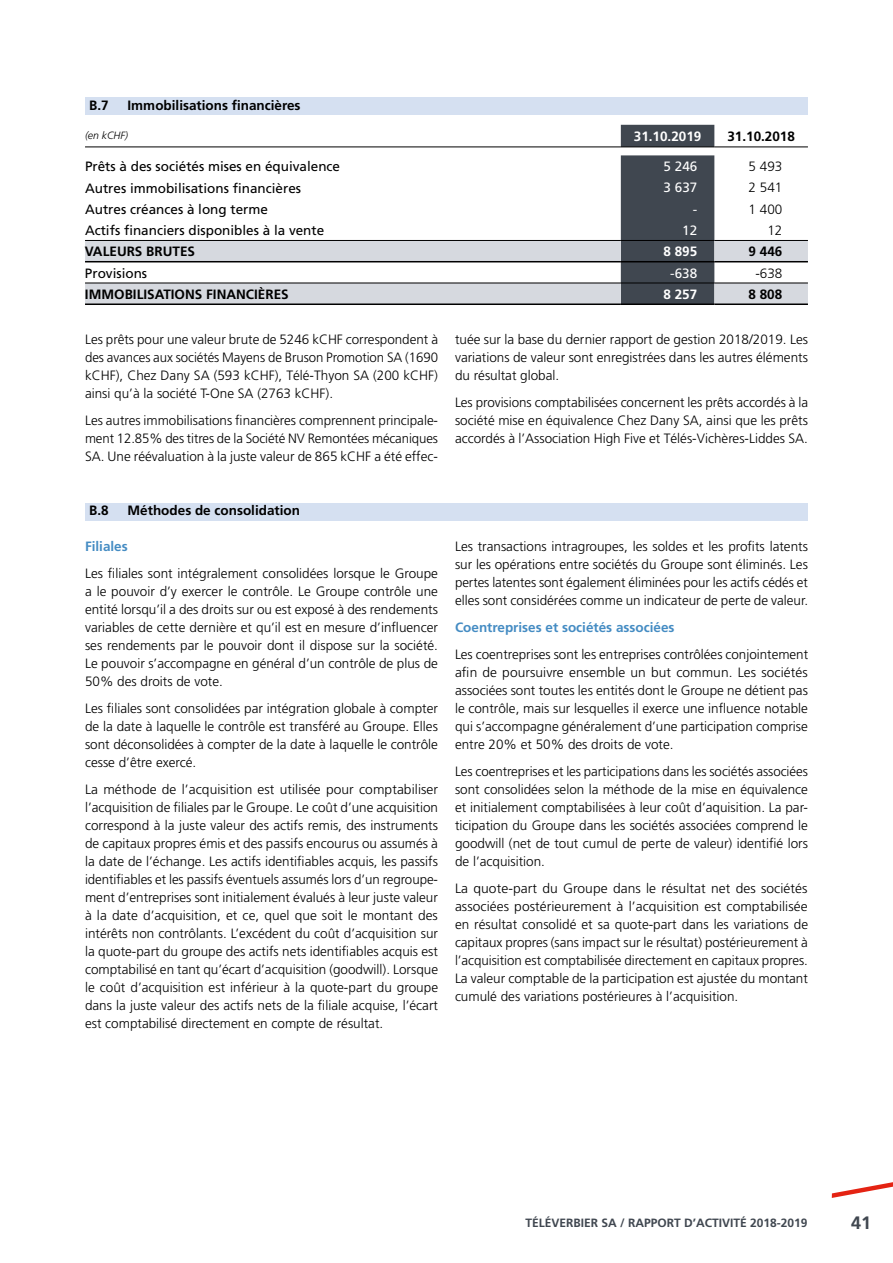
<style>
.page{position:relative;width:893px;height:1263px;background:#fff}
.page>*{position:absolute;margin:0;border:0;box-sizing:border-box;transform-origin:0 0}
.t1{font:700 18px "Frutiger";color:#404750}
.t2{font:300 13.5px/18px "Frutiger";color:#000;text-align:justify}
.t3{font:13.5px "Frutiger";color:#000}
.t4{font:700 13.5px "Frutiger";color:#000}
.t5{font:700 13.5px "Frutiger";color:#458cc3}
.t6{font:700 13.5px "Frutiger";color:#fff}
.t7{font:13.5px "Frutiger";color:#fff}
.t8{font:700 12px "Frutiger";color:#404750}
.t9{font:italic 300 10.5px "Frutiger";color:#000}
</style>
<div class="page">
<div style="left:85px;top:98px;width:723px;height:17px;background:#d5e0f1"></div>
<svg style="left:621px;top:125px;width:93px;height:115px;background:#4c525a"></svg>
<svg style="left:85px;top:241px;width:723px;height:62px;fill:#d6d9df"></svg>
<hr style="left:85px;top:240px;width:536px;height:1px;background:#000">
<hr style="left:621px;top:240px;width:93px;height:1px;background:#000">
<hr style="left:714px;top:240px;width:94px;height:1px;background:#000">
<hr style="left:85px;top:261px;width:536px;height:1px;background:#000">
<hr style="left:621px;top:261px;width:93px;height:1px;background:#000">
<hr style="left:714px;top:261px;width:94px;height:1px;background:#000">
<hr style="left:85px;top:283px;width:536px;height:1px;background:#000">
<hr style="left:621px;top:283px;width:93px;height:1px;background:#000">
<hr style="left:714px;top:283px;width:94px;height:1px;background:#000">
<hr style="left:85px;top:303px;width:536px;height:2px;background:#000">
<hr style="left:621px;top:303px;width:93px;height:2px;background:#000">
<hr style="left:714px;top:303px;width:94px;height:2px;background:#000">
<hr style="left:85px;top:147px;width:536px;height:1px;background:#000">
<hr style="left:621px;top:147px;width:93px;height:1px;background:#000">
<hr style="left:714px;top:147px;width:94px;height:1px;background:#000">
<div style="left:85px;top:503px;width:723px;height:17px;background:#d5e0f1"></div>
<svg style="left:831px;top:1182px;width:62px;height:16px"></svg>
<p class="t4" style="left:89px;top:98px;width:21px">B.7</p>
<p class="t4" style="left:128px;top:98px;width:175px">Immobilisations financières</p>
<p class="t9" style="left:85px;top:129px;width:45px">(en kCHF)</p>
<p class="t6" style="left:634px;top:128px;width:69px">31.10.2019</p>
<p class="t4" style="left:727px;top:128px;width:69px">31.10.2018</p>
<p class="t3" style="left:85px;top:159px;width:257px">Prêts à des sociétés mises en équivalence</p>
<p class="t7" style="left:664px;top:158px;width:35px">5 246</p>
<p class="t2" style="left:749px;top:158px;width:35px">5 493</p>
<p class="t3" style="left:85px;top:180px;width:218px">Autres immobilisations financières</p>
<p class="t7" style="left:664px;top:180px;width:35px">3 637</p>
<p class="t2" style="left:749px;top:179px;width:35px">2 541</p>
<p class="t3" style="left:85px;top:201px;width:185px">Autres créances à long terme</p>
<p class="t7" style="left:693px;top:201px;width:6px">-</p>
<p class="t2" style="left:749px;top:200px;width:35px">1 400</p>
<p class="t3" style="left:85px;top:222px;width:241px">Actifs financiers disponibles à la vente</p>
<p class="t7" style="left:682px;top:222px;width:17px">12</p>
<p class="t2" style="left:767px;top:221px;width:17px">12</p>
<p class="t4" style="left:85px;top:244px;width:112px">VALEURS BRUTES</p>
<p class="t6" style="left:663px;top:243px;width:35px">8 895</p>
<p class="t4" style="left:749px;top:243px;width:35px">9 446</p>
<p class="t3" style="left:85px;top:265px;width:64px">Provisions</p>
<p class="t7" style="left:670px;top:265px;width:29px">-638</p>
<p class="t2" style="left:755px;top:264px;width:29px">-638</p>
<p class="t4" style="left:85px;top:286px;width:205px">IMMOBILISATIONS FINANCIÈRES</p>
<p class="t6" style="left:663px;top:286px;width:35px">8 257</p>
<p class="t4" style="left:748px;top:286px;width:35px">8 808</p>
<p class="t2" style="left:85px;top:331px;width:355px">Les prêts pour une valeur brute de 5246 kCHF correspondent à des avances aux sociétés Mayens de Bruson Promotion SA (1690 kCHF), Chez Dany SA (593 kCHF), Télé-Thyon SA (200 kCHF) ainsi qu’à la société T-One SA (2763 kCHF).</p>
<p class="t2" style="left:85px;top:412px;width:354px">Les autres immobilisations financières comprennent principale&shy;ment 12.85% des titres de la Société NV Remontées mécaniques SA. Une réévaluation à la juste valeur de 865 kCHF a été effec-</p>
<p class="t2" style="left:455px;top:331px;width:354px">tuée sur la base du dernier rapport de gestion 2018/2019. Les variations de valeur sont enregistrées dans les autres éléments du résultat global.</p>
<p class="t2" style="left:455px;top:394px;width:355px">Les provisions comptabilisées concernent les prêts accordés à la société mise en équivalence Chez Dany SA, ainsi que les prêts accordés à l’Association High Five et Télés-Vichères-Liddes SA.</p>
<p class="t4" style="left:89px;top:503px;width:21px">B.8</p>
<p class="t4" style="left:128px;top:503px;width:174px">Méthodes de consolidation</p>
<p class="t5" style="left:85px;top:539px;width:44px">Filiales</p>
<p class="t2" style="left:85px;top:565px;width:354px">Les filiales sont intégralement consolidées lorsque le Groupe a le pouvoir d’y exercer le contrôle. Le Groupe contrôle une entité lorsqu’il a des droits sur ou est exposé à des rendements variables de cette dernière et qu’il est en mesure d’influencer ses rendements par le pouvoir dont il dispose sur la société.<br>Le pouvoir s’accompagne en général d’un contrôle de plus de 50% des droits de vote.</p>
<p class="t2" style="left:85px;top:700px;width:354px">Les filiales sont consolidées par intégration globale à compter de la date à laquelle le contrôle est transféré au Groupe. Elles sont déconsolidées à compter de la date à laquelle le contrôle cesse d’être exercé.</p>
<p class="t2" style="left:85px;top:781px;width:355px">La méthode de l’acquisition est utilisée pour comptabiliser l’acquisition de filiales par le Groupe. Le coût d’une acquisition correspond à la juste valeur des actifs remis, des instruments de capitaux propres émis et des passifs encourus ou assumés à la date de l’échange. Les actifs identifiables acquis, les passifs identifiables et les passifs éventuels assumés lors d’un regroupe&shy;ment d’entreprises sont initialement évalués à leur juste valeur à la date d’acquisition, et ce, quel que soit le montant des intérêts non contrôlants. L’excédent du coût d’acquisition sur la quote-part du groupe des actifs nets identifiables acquis est comptabilisé en tant qu’écart d’acquisition (goodwill). Lorsque le coût d’acquisition est inférieur à la quote-part du groupe dans la juste valeur des actifs nets de la filiale acquise, l’écart est comptabilisé directement en compte de résultat.</p>
<p class="t2" style="left:455px;top:538px;width:355px">Les transactions intragroupes, les soldes et les profits latents sur les opérations entre sociétés du Groupe sont éliminés. Les pertes latentes sont également éliminées pour les actifs cédés et elles sont considérées comme un indicateur de perte de valeur.</p>
<p class="t5" style="left:455px;top:620px;width:221px">Coentreprises et sociétés associées</p>
<p class="t2" style="left:455px;top:646px;width:355px">Les coentreprises sont les entreprises contrôlées conjointement afin de poursuivre ensemble un but commun. Les sociétés associées sont toutes les entités dont le Groupe ne détient pas le contrôle, mais sur lesquelles il exerce une influence notable qui s’accompagne généralement d’une participation comprise entre 20% et 50% des droits de vote.</p>
<p class="t2" style="left:455px;top:763px;width:354px">Les coentreprises et les participations dans les sociétés associées sont consolidées selon la méthode de la mise en équivalence et initialement comptabilisées à leur coût d’aquisition. La par&shy;ticipation du Groupe dans les sociétés associées comprend le goodwill (net de tout cumul de perte de valeur) identifié lors de l’acquisition.</p>
<p class="t2" style="left:455px;top:880px;width:355px">La quote-part du Groupe dans le résultat net des sociétés associées postérieurement à l’acquisition est comptabilisée en résultat consolidé et sa quote-part dans les variations de capitaux propres (sans impact sur le résultat) postérieurement à l’acquisition est comptabilisée directement en capitaux propres.<br>La valeur comptable de la participation est ajustée du montant cumulé des variations postérieures à l’acquisition.</p>
<p class="t8" style="left:525px;top:1216px;width:283px">TÉLÉVERBIER SA / RAPPORT D’ACTIVITÉ 2018-2019</p>
<h1 class="t1" style="left:851px;top:1212px;width:22px">41</h1>
</div>
